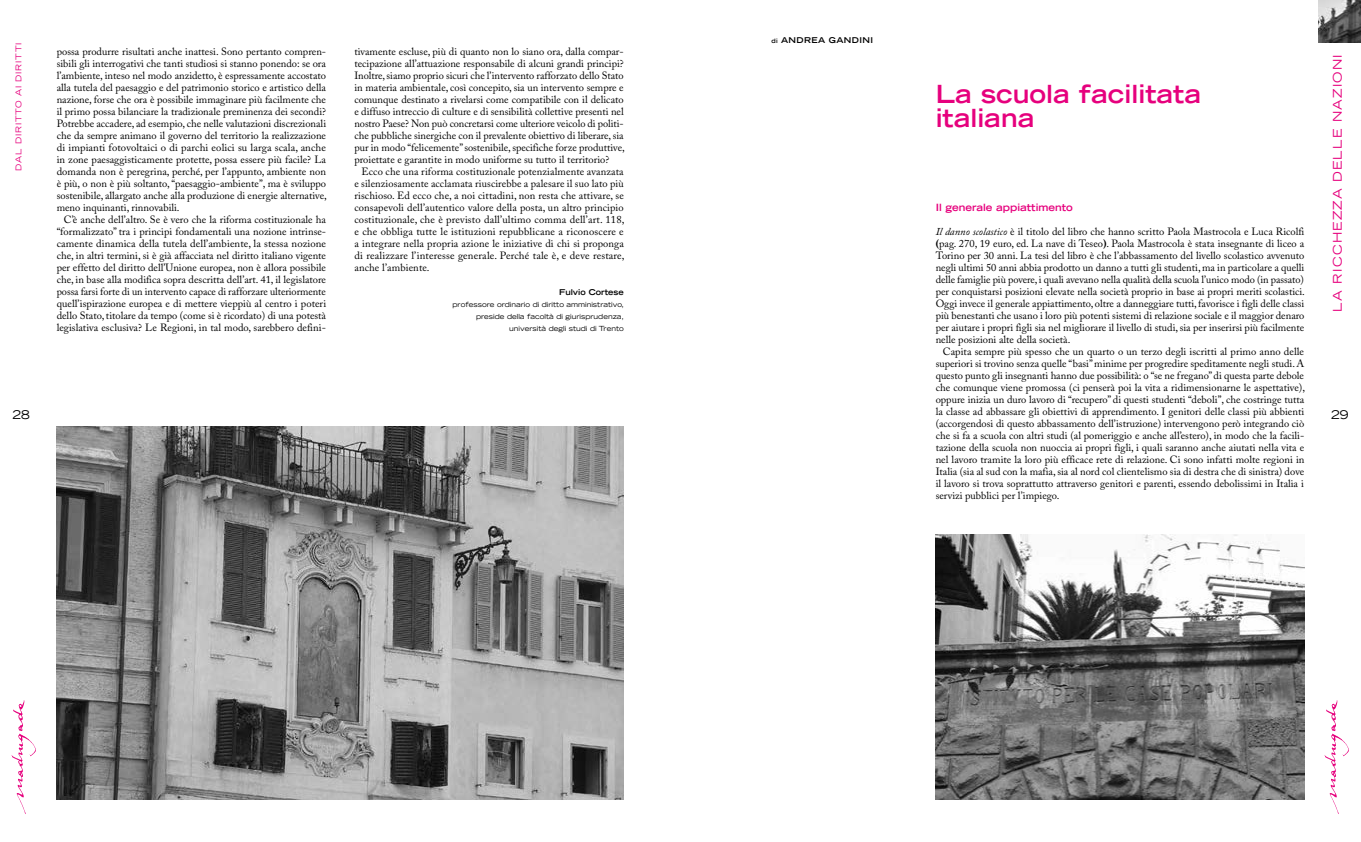
<style>
.page{position:relative;width:1361px;height:842px;background:#fff}
.page>*{position:absolute;margin:0;border:0;box-sizing:border-box;transform-origin:0 0}
.t1{font:700 expanded 25px/24px "Trade Gothic LH";color:#e6007d}
.t2{font:expanded 12px "Trade Gothic LH";letter-spacing:.1em;color:#e6007d}
.t3{font:expanded 12px "Trade Gothic LH";color:#000}
.t4{font:10.5px/12px "Adobe Caslon Pro";color:#000;text-align:justify}
.t5{font:700 expanded 10px "Trade Gothic LH";color:#e6007d}
.t6{font:expanded 8px "Trade Gothic LH";letter-spacing:.1em;color:#e6007d}
.t7{font:700 expanded 8px "Trade Gothic LH";letter-spacing:.05em;color:#000}
.t8{font:700 expanded 8px "Trade Gothic LH";color:#000}
.t9{font:expanded 7px/12px "Trade Gothic LH";color:#000;text-align:right}
.s1{font-size:6px}
.s2{font-style:italic}
.s3{font-weight:700}
</style>
<div class="page">
<img style="left:1324px;top:700px;width:25px;height:114px">
<img style="left:12px;top:700px;width:24px;height:114px">
<img style="left:1318px;top:0;width:43px;height:43px">
<img style="left:57px;top:427px;width:567px;height:372px">
<img style="left:935px;top:535px;width:369px;height:264px">
<p class="t7" style="left:771px;top:34px;width:103px"><span class="s1">di</span> ANDREA GANDINI</p>
<p class="t6" style="left:13px;top:171px;width:130px;rotate:-90deg">DAL DIRITTO AI DIRITTI</p>
<p class="t4" style="left:57px;top:45px;width:272px">possa produrre risultati anche inattesi. Sono pertanto compren&shy;sibili gli interrogativi che tanti studiosi si stanno ponendo: se ora l’ambiente, inteso nel modo anzidetto, è espressamente accostato alla tutela del paesaggio e del patrimonio storico e artistico della nazione, forse che ora è possibile immaginare più facilmente che il primo possa bilanciare la tradizionale preminenza dei secondi?<br>Potrebbe accadere, ad esempio, che nelle valutazioni discrezionali che da sempre animano il governo del territorio la realizzazione di impianti fotovoltaici o di parchi eolici su larga scala, anche in zone paesaggisticamente protette, possa essere più facile? La domanda non è peregrina, perché, per l’appunto, ambiente non è più, o non è più soltanto, “paesaggio-ambiente”, ma è sviluppo sostenibile, allargato anche alla produzione di energie alternative, meno inquinanti, rinnovabili.</p>
<p class="t4" style="left:57px;top:213px;width:271px;text-indent:7px">C’è anche dell’altro. Se è vero che la riforma costituzionale ha “formalizzato” tra i principi fondamentali una nozione intrinse&shy;camente dinamica della tutela dell’ambiente, la stessa nozione che, in altri termini, si è già affacciata nel diritto italiano vigente per effetto del diritto dell’Unione europea, non è allora possibile che, in base alla modifica sopra descritta dell’art. 41, il legislatore possa farsi forte di un intervento capace di rafforzare ulteriormente quell’ispirazione europea e di mettere vieppiù al centro i poteri dello Stato, titolare da tempo (come si è ricordato) di una potestà legislativa esclusiva? Le Regioni, in tal modo, sarebbero defini-</p>
<p class="t4" style="left:354px;top:45px;width:272px">tivamente escluse, più di quanto non lo siano ora, dalla compar&shy;tecipazione all’attuazione responsabile di alcuni grandi principi?<br>Inoltre, siamo proprio sicuri che l’intervento rafforzato dello Stato in materia ambientale, così concepito, sia un intervento sempre e comunque destinato a rivelarsi come compatibile con il delicato e diffuso intreccio di culture e di sensibilità collettive presenti nel nostro Paese? Non può concretarsi come ulteriore veicolo di politi&shy;che pubbliche sinergiche con il prevalente obiettivo di liberare, sia pur in modo “felicemente” sostenibile, specifiche forze produttive, proiettate e garantite in modo uniforme su tutto il territorio?</p>
<p class="t4" style="left:354px;top:165px;width:272px;text-indent:7px">Ecco che una riforma costituzionale potenzialmente avanzata e silenziosamente acclamata riuscirebbe a palesare il suo lato più rischioso. Ed ecco che, a noi cittadini, non resta che attivare, se consapevoli dell’autentico valore della posta, un altro principio costituzionale, che è previsto dall’ultimo comma dell’art. 118, e che obbliga tutte le istituzioni repubblicane a riconoscere e a integrare nella propria azione le iniziative di chi si proponga di realizzare l’interesse generale. Perché tale è, e deve restare, anche l’ambiente.</p>
<p class="t8" style="left:559px;top:286px;width:66px">Fulvio Cortese</p>
<p class="t9" style="left:452px;top:298px;width:173px">professore ordinario di diritto amministrativo, preside della facoltà di giurisprudenza, università degli studi di Trento</p>
<p class="t2" style="left:1329px;top:312px;width:259px;rotate:-90deg">LA RICCHEZZA DELLE NAZIONI</p>
<h1 class="t1" style="left:935px;top:81px;width:267px">La scuola facilitata italiana</h1>
<p class="t5" style="left:935px;top:200px;width:139px">Il generale appiattimento</p>
<p class="t4" style="left:935px;top:225px;width:371px"><span class="s2">Il danno scolastico</span> è il titolo del libro che hanno scritto Paola Mastrocola e Luca Ricolfi <span class="s3">(</span>pag. 270, 19 euro, ed. La nave di Teseo<span class="s3">)</span>. Paola Mastrocola è stata insegnante di liceo a Torino per 30 anni. La tesi del libro è che l’abbassamento del livello scolastico avvenuto negli ultimi 50 anni abbia prodotto un danno a tutti gli studenti, ma in particolare a quelli delle famiglie più povere, i quali avevano nella qualità della scuola l’unico modo (in passato) per conquistarsi posizioni elevate nella società proprio in base ai propri meriti scolastici.<br>Oggi invece il generale appiattimento, oltre a danneggiare tutti, favorisce i figli delle classi più benestanti che usano i loro più potenti sistemi di relazione sociale e il maggior denaro per aiutare i propri figli sia nel migliorare il livello di studi, sia per inserirsi più facilmente nelle posizioni alte della società.</p>
<p class="t4" style="left:935px;top:345px;width:371px;text-indent:7px">Capita sempre più spesso che un quarto o un terzo degli iscritti al primo anno delle superiori si trovino senza quelle “basi” minime per progredire speditamente negli studi. A questo punto gli insegnanti hanno due possibilità: o “se ne fregano” di questa parte debole che comunque viene promossa (ci penserà poi la vita a ridimensionarne le aspettative), oppure inizia un duro lavoro di “recupero” di questi studenti “deboli”, che costringe tutta la classe ad abbassare gli obiettivi di apprendimento. I genitori delle classi più abbienti (accorgendosi di questo abbassamento dell’istruzione) intervengono però integrando ciò che si fa a scuola con altri studi (al pomeriggio e anche all’estero), in modo che la facili&shy;tazione della scuola non nuoccia ai propri figli, i quali saranno anche aiutati nella vita e nel lavoro tramite la loro più efficace rete di relazione. Ci sono infatti molte regioni in Italia (sia al sud con la mafia, sia al nord col clientelismo sia di destra che di sinistra) dove il lavoro si trova soprattutto attraverso genitori e parenti, essendo debolissimi in Italia i servizi pubblici per l’impiego.</p>
<p class="t3" style="left:13px;top:406px;width:19px">28</p>
<p class="t3" style="left:1331px;top:406px;width:19px">29</p>
</div>
